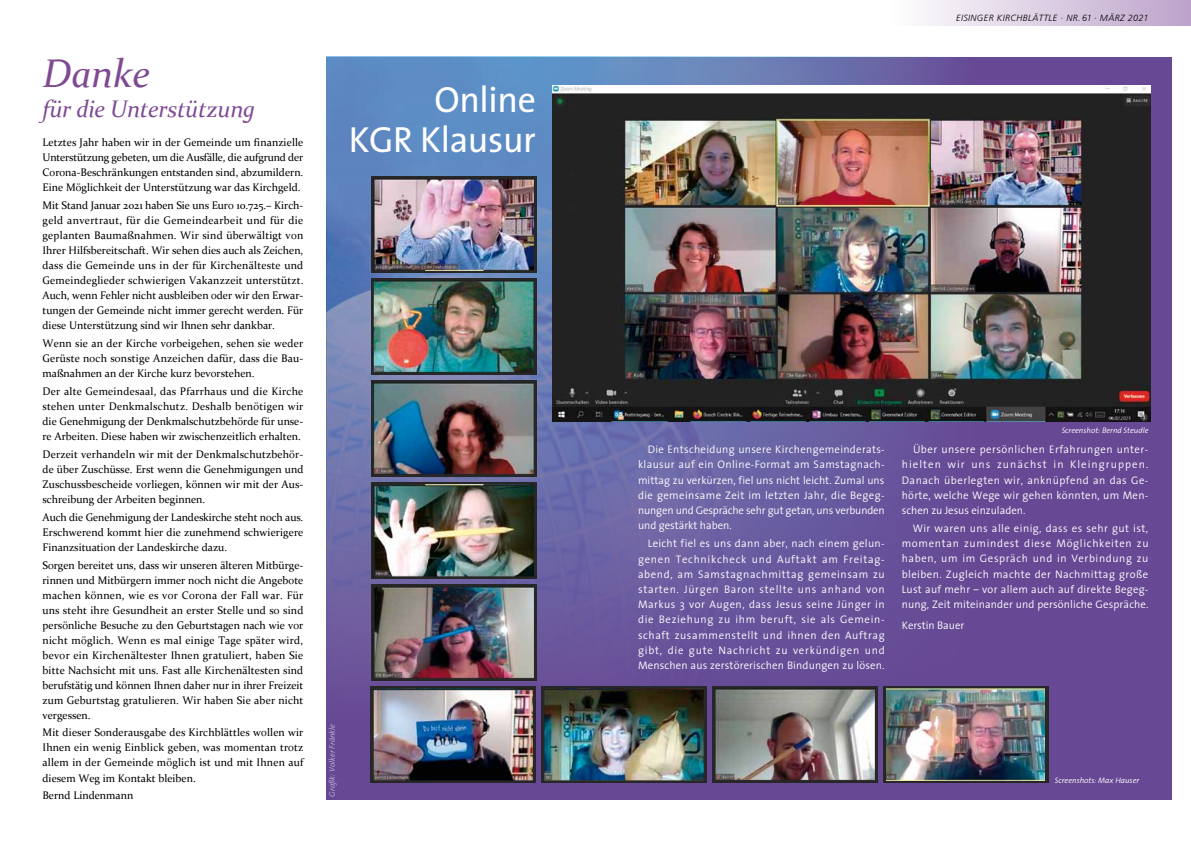
<style>
.page{position:relative;width:1191px;height:842px;background:#fff}
.page>*{position:absolute;margin:0;border:0;box-sizing:border-box;transform-origin:0 0}
.t1{font:italic 40px "Constantia";letter-spacing:-.01em;color:#7e4a92}
.t2{font:36.5px "The Sans";letter-spacing:-.01em;color:#fff}
.t3{font:italic 24px "Constantia";letter-spacing:-.01em;color:#7e4a92}
.t4{font:11px/15px "Constantia";color:#000;text-align:justify}
.t5{font:300 11px/15.2px "The Sans";letter-spacing:.015em;color:#fff;text-align:justify}
.t6{font:italic 300 9px "Frutiger LT";letter-spacing:.04em;color:#000}
.t7{font:italic 300 8px "The Sans";color:#fff}
.t8{font:italic 300 8px "The Sans";color:#c2b6d7}
</style>
<div class="page">
<div style="left:326px;top:57px;width:845px;height:742px;background:#674894"></div>
<img style="left:326px;top:57px;width:618px;height:663px">
<div style="left:893px;top:0;width:298px;height:26px;background:linear-gradient(to right,#fefefe,#bda3ca)"></div>
<img style="left:553px;top:85px;width:597px;height:337px">
<svg style="left:371px;top:176px;width:165px;height:97px"></svg>
<img style="left:373px;top:178px;width:160px;height:92px">
<svg style="left:371px;top:278px;width:165px;height:97px"></svg>
<img style="left:373px;top:281px;width:160px;height:91px">
<svg style="left:371px;top:380px;width:165px;height:97px"></svg>
<img style="left:373px;top:383px;width:160px;height:91px">
<svg style="left:371px;top:482px;width:165px;height:97px"></svg>
<img style="left:373px;top:485px;width:160px;height:91px">
<svg style="left:371px;top:584px;width:165px;height:97px"></svg>
<img style="left:373px;top:587px;width:160px;height:92px">
<svg style="left:370px;top:686px;width:166px;height:97px"></svg>
<img style="left:374px;top:689px;width:159px;height:92px">
<svg style="left:541px;top:686px;width:166px;height:97px"></svg>
<img style="left:544px;top:689px;width:159px;height:92px">
<div style="left:711px;top:686px;width:166px;height:97px;background:#282727"></div>
<img style="left:715px;top:689px;width:159px;height:92px">
<svg style="left:882px;top:686px;width:166px;height:97px;background:#393c3e"></svg>
<img style="left:886px;top:689px;width:158px;height:92px">
<h1 class="t1" style="left:43px;top:46px;width:109px">Danke</h1>
<h3 class="t3" style="left:43px;top:92px;width:214px">für die Unterstützung</h3>
<p class="t4" style="left:43px;top:135px;width:262px">Letztes Jahr haben wir in der Gemeinde um finanzielle</p>
<p class="t4" style="left:43px;top:150px;width:262px">Unterstützung gebeten, um die Ausfälle, die aufgrund der Corona-Beschränkungen entstanden sind, abzumildern.<br>Eine Möglichkeit der Unterstützung war das Kirchgeld.</p>
<p class="t4" style="left:43px;top:198px;width:262px">Mit Stand Januar 2021 haben Sie uns Euro 10.725.– Kirch&shy;geld anvertraut, für die Gemeindearbeit und für die geplanten Baumaßnahmen. Wir sind überwältigt von Ihrer Hilfsbereitschaft. Wir sehen dies auch als Zeichen, dass die Gemeinde uns in der für Kirchenälteste und Gemeindeglieder schwierigen Vakanzzeit unterstützt.<br>Auch, wenn Fehler nicht ausbleiben oder wir den Erwar&shy;tungen der Gemeinde nicht immer gerecht werden. Für diese Unterstützung sind wir Ihnen sehr dankbar.</p>
<p class="t4" style="left:43px;top:335px;width:262px">Wenn sie an der Kirche vorbeigehen, sehen sie weder Gerüste noch sonstige Anzeichen dafür, dass die Bau&shy;maßnahmen an der Kirche kurz bevorstehen.</p>
<p class="t4" style="left:43px;top:383px;width:262px">Der alte Gemeindesaal, das Pfarrhaus und die Kirche stehen unter Denkmalschutz. Deshalb benötigen wir die Genehmigung der Denkmalschutzbehörde für unse&shy;re Arbeiten. Diese haben wir zwischenzeitlich erhalten.</p>
<p class="t4" style="left:43px;top:446px;width:262px">Derzeit verhandeln wir mit der Denkmalschutzbehör&shy;de über Zuschüsse. Erst wenn die Genehmigungen und Zuschussbescheide vorliegen, können wir mit der Aus&shy;schreibung der Arbeiten beginnen.</p>
<p class="t4" style="left:43px;top:509px;width:262px">Auch die Genehmigung der Landeskirche steht noch aus.<br>Erschwerend kommt hier die zunehmend schwierigere Finanzsituation der Landeskirche dazu.</p>
<p class="t4" style="left:43px;top:557px;width:262px">Sorgen bereitet uns, dass wir unseren älteren Mitbürge&shy;rinnen und Mitbürgern immer noch nicht die Angebote machen können, wie es vor Corona der Fall war. Für uns steht ihre Gesundheit an erster Stelle und so sind persönliche Besuche zu den Geburtstagen nach wie vor nicht möglich. Wenn es mal einige Tage später wird, bevor ein Kirchenältester Ihnen gratuliert, haben Sie bitte Nachsicht mit uns. Fast alle Kirchenältesten sind berufstätig und können Ihnen daher nur in ihrer Freizeit zum Geburtstag gratulieren. Wir haben Sie aber nicht vergessen.</p>
<p class="t4" style="left:43px;top:725px;width:262px">Mit dieser Sonderausgabe des Kirchblättles wollen wir Ihnen ein wenig Einblick geben, was momentan trotz allem in der Gemeinde möglich ist und mit Ihnen auf diesem Weg im Kontakt bleiben.</p>
<p class="t4" style="left:43px;top:787px;width:92px">Bernd Lindenmann</p>
<h2 class="t2" style="left:434px;top:69px;width:103px">Online</h2>
<h2 class="t2" style="left:349px;top:109px;width:189px">KGR Klausur</h2>
<p class="t8" style="left:325px;top:797px;width:74px;rotate:-90deg">Grafik: Volker Fränkle</p>
<p class="t6" style="left:956px;top:13px;width:194px">EISINGER KIRCHBLÄTTLE · NR. 61 · MÄRZ 2021</p>
<p class="t5" style="left:638px;top:442px;width:248px;text-indent:10px">Die Entscheidung unsere Kirchengemeinderats&shy;klausur auf ein Online-Format am Samstagnach&shy;mittag zu verkürzen, fiel uns nicht leicht. Zumal uns die gemeinsame Zeit im letzten Jahr, die Begeg&shy;nungen und Gespräche sehr gut getan, uns verbunden und gestärkt haben.</p>
<p class="t5" style="left:638px;top:536px;width:248px;text-indent:10px">Leicht fiel es uns dann aber, nach einem gelun&shy;genen Technikcheck und Auftakt am Freitag&shy;abend, am Samstagnachmittag gemeinsam zu starten. Jürgen Baron stellte uns anhand von Markus 3 vor Augen, dass Jesus seine Jünger in die Beziehung zu ihm beruft, sie als Gemein&shy;schaft zusammenstellt und ihnen den Auftrag gibt, die gute Nachricht zu verkündigen und Menschen aus zerstörerischen Bindungen zu lösen.</p>
<p class="t7" style="left:1061px;top:423px;width:88px">Screenshot: Bernd Steudle</p>
<p class="t5" style="left:901px;top:441px;width:248px;text-indent:11px">Über unsere persönlichen Erfahrungen unter&shy;hielten wir uns zunächst in Kleingruppen.<br>Danach überlegten wir, anknüpfend an das Ge&shy;hörte, welche Wege wir gehen könnten, um Men&shy;schen zu Jesus einzuladen.</p>
<p class="t5" style="left:901px;top:520px;width:248px;text-indent:11px">Wir waren uns alle einig, dass es sehr gut ist, momentan zumindest diese Möglichkeiten zu haben, um im Gespräch und in Verbindung zu bleiben. Zugleich machte der Nachmittag große Lust auf mehr – vor allem auch auf direkte Begeg&shy;nung, Zeit miteinander und persönliche Gespräche.</p>
<p class="t5" style="left:901px;top:617px;width:64px">Kerstin Bauer</p>
<p class="t7" style="left:1054px;top:774px;width:86px">Screenshots: Max Hauser</p>
</div>
